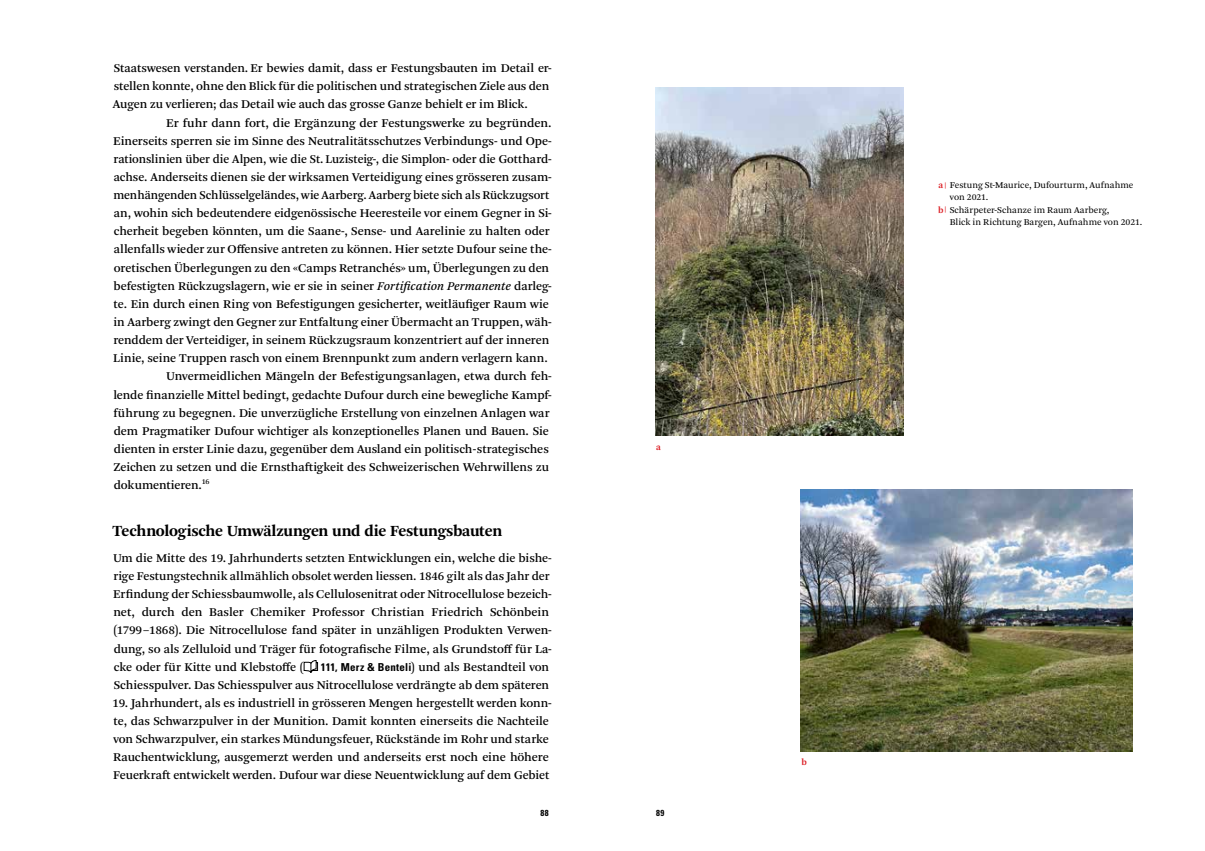
<style>
.page{position:relative;width:1205px;height:851px;background:#fff}
.page>*{position:absolute;margin:0;border:0;box-sizing:border-box;transform-origin:0 0}
.t1{font:700 16.25px "Arnhem Pro";letter-spacing:-.015em;color:#000}
.t2{font:12.5px/18.1px "Arnhem Pro";letter-spacing:-.005em;color:#000}
.t3{font:9.38px "Arnhem Pro Blond";letter-spacing:.005em;color:#000}
.t4{font:600 9.38px "Arnhem Pro";color:#db1a21}
.t5{font:700 condensed 8.75px "Univers LT Std";color:#000}
.t6{font:7.75px "Arnhem Pro";color:#000}
.s1{font-style:italic}
.s2{font-family:"Univers LT Std";font-weight:700;font-stretch:condensed;font-size:11px}
.s3{font-family:"Arnhem Pro";font-weight:600;color:#db1a21}
.s4{font-size:6.25px;color:#db1a21}
</style>
<div class="page">
<svg style="left:304px;top:660px;width:14px;height:13px"></svg>
<img style="left:656px;top:87px;width:248px;height:348px">
<img style="left:801px;top:489px;width:332px;height:262px">
<p class="t2" style="left:114px;top:59px;width:439px">Staatswesen verstanden. Er bewies damit, dass er Festungsbauten im Detail er-</p>
<p class="t2" style="left:114px;top:77px;width:437px">stellen konnte, ohne den Blick für die politischen und strategischen Ziele aus den</p>
<p class="t2" style="left:113px;top:95px;width:416px">Augen zu verlieren; das Detail wie auch das grosse Ganze behielt er im Blick.</p>
<p class="t2" style="left:166px;top:114px;width:387px">Er fuhr dann fort, die Ergänzung der Festungswerke zu begründen.</p>
<p class="t2" style="left:113px;top:132px;width:440px">Einerseits sperren sie im Sinne des Neutralitätsschutzes Verbindungs- und Ope-</p>
<p class="t2" style="left:113px;top:150px;width:439px">rationslinien über die Alpen, wie die St. Luzisteig-, die Simplon- oder die Gotthard-</p>
<p class="t2" style="left:114px;top:168px;width:439px">achse. Anderseits dienen sie der wirksamen Verteidigung eines grösseren zusam-</p>
<p class="t2" style="left:113px;top:186px;width:437px">menhängenden Schlüsselgeländes, wie Aarberg. Aarberg biete sich als Rückzugsort</p>
<p class="t2" style="left:114px;top:204px;width:439px">an, wohin sich bedeutendere eidgenössische Heeresteile vor einem Gegner in Si-</p>
<p class="t2" style="left:114px;top:222px;width:437px">cherheit begeben könnten, um die Saane-, Sense- und Aarelinie zu halten oder</p>
<p class="t2" style="left:114px;top:240px;width:439px">allenfalls wieder zur Offensive antreten zu können. Hier setzte Dufour seine the-</p>
<p class="t2" style="left:114px;top:259px;width:437px">oretischen Überlegungen zu den «Camps Retranchés» um, Überlegungen zu den</p>
<p class="t2" style="left:113px;top:277px;width:440px">befestigten Rückzugslagern, wie er sie in seiner <span class="s1">Fortification Permanente</span> darleg-</p>
<p class="t2" style="left:114px;top:295px;width:437px">te. Ein durch einen Ring von Befestigungen gesicherter, weitläufiger Raum wie</p>
<p class="t2" style="left:113px;top:313px;width:440px">in Aarberg zwingt den Gegner zur Entfaltung einer Übermacht an Truppen, wäh-</p>
<p class="t2" style="left:113px;top:331px;width:437px">renddem der Verteidiger, in seinem Rückzugsraum konzentriert auf der inneren</p>
<p class="t2" style="left:113px;top:349px;width:436px">Linie, seine Truppen rasch von einem Brennpunkt zum andern verlagern kann.</p>
<p class="t2" style="left:166px;top:367px;width:387px">Unvermeidlichen Mängeln der Befestigungsanlagen, etwa durch feh-</p>
<p class="t2" style="left:113px;top:385px;width:440px">lende finanzielle Mittel bedingt, gedachte Dufour durch eine bewegliche Kampf-</p>
<p class="t2" style="left:114px;top:404px;width:437px">führung zu begegnen. Die unverzügliche Erstellung von einzelnen Anlagen war</p>
<p class="t2" style="left:114px;top:422px;width:437px">dem Pragmatiker Dufour wichtiger als konzeptionelles Planen und Bauen. Sie</p>
<p class="t2" style="left:114px;top:440px;width:436px">dienten in erster Linie dazu, gegenüber dem Ausland ein politisch-strategisches</p>
<p class="t2" style="left:113px;top:458px;width:437px">Zeichen zu setzen und die Ernsthaftigkeit des Schweizerischen Wehrwillens zu</p>
<p class="t2" style="left:114px;top:476px;width:90px">dokumentieren.</p>
<p class="t6" style="left:202px;top:476px;width:9px">16</p>
<h1 class="t1" style="left:112px;top:520px;width:391px">Technologische Umwälzungen und die Festungsbauten</h1>
<p class="t2" style="left:113px;top:549px;width:440px">Um die Mitte des 19. Jahrhunderts setzten Entwicklungen ein, welche die bishe&shy;rige Festungstechnik allmählich obsolet werden liessen. 1846 gilt als das Jahr der Erfindung der Schiessbaumwolle, als Cellulosenitrat oder Nitrocellulose bezeich&shy;net, durch den Basler Chemiker Professor Christian Friedrich Schönbein (1799–1868). Die Nitrocellulose fand später in unzähligen Produkten Verwen&shy;dung, so als Zelluloid und Träger für fotografische Filme, als Grundstoff für La&shy;cke oder für Kitte und Klebstoffe (</p>
<p class="t2" style="left:114px;top:657px;width:437px;text-align:right"><span class="s2">111, Merz &amp; Benteli</span>) und als Bestandteil von<br>Schiesspulver. Das Schiesspulver aus Nitrocellulose verdrängte ab dem späteren</p>
<p class="t2" style="left:113px;top:694px;width:441px">19. Jahrhundert, als es industriell in grösseren Mengen hergestellt werden konn&shy;te, das Schwarzpulver in der Munition. Damit konnten einerseits die Nachteile von Schwarzpulver, ein starkes Mündungsfeuer, Rückstände im Rohr und starke Rauchentwicklung, ausgemerzt werden und anderseits erst noch eine höhere Feuerkraft entwickelt werden. Dufour war diese Neuentwicklung auf dem Gebiet</p>
<p class="t4" style="left:656px;top:441px;width:6px">a</p>
<p class="t5" style="left:540px;top:807px;width:10px">88</p>
<p class="t5" style="left:656px;top:807px;width:10px">89</p>
<p class="t3" style="left:938px;top:179px;width:196px"><span class="s3">a</span> <span class="s4">|</span> Festung St-Maurice, Dufourturm, Aufnahme</p>
<p class="t3" style="left:950px;top:191px;width:40px">von 2021.</p>
<p class="t3" style="left:938px;top:203px;width:173px"><span class="s3">b</span> <span class="s4">|</span> Schärpeter-Schanze im Raum Aarberg,</p>
<p class="t3" style="left:950px;top:216px;width:194px">Blick in Richtung Bargen, Aufnahme von 2021.</p>
<p class="t4" style="left:801px;top:756px;width:7px">b</p>
</div>
